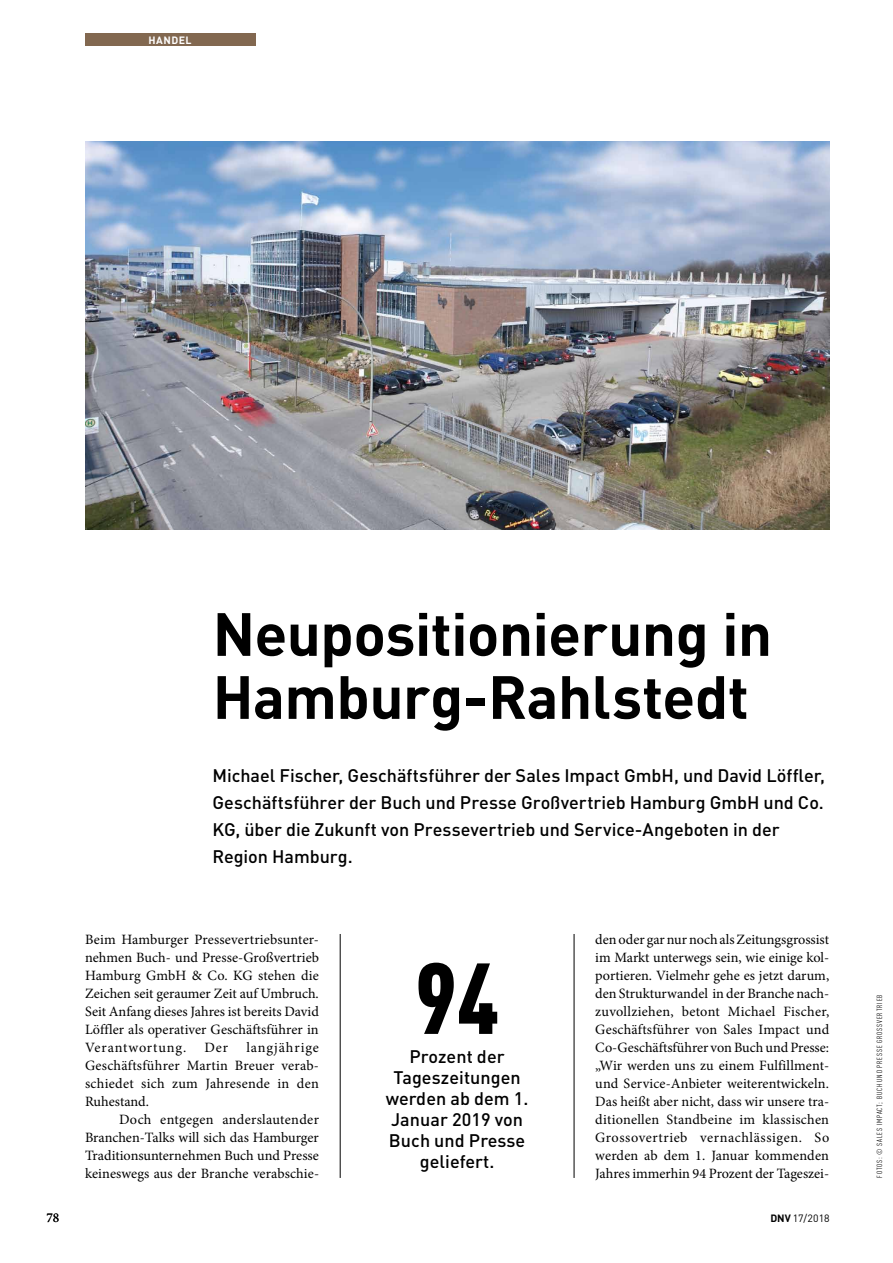
<style>
.page{position:relative;width:893px;height:1263px;background:#fff}
.page>*{position:absolute;margin:0;border:0;box-sizing:border-box;transform-origin:0 0}
.t1{font:900 condensed 99px "DIN Pro";color:#000}
.t2{font:700 60px/63px "DIN Pro";color:#000}
.t3{font:500 18px/21px "DIN Pro";color:#000}
.t4{font:14.25px/18px "Minion Pro";letter-spacing:.005em;color:#000;text-align:justify}
.t5{font:13.5px "Minion Pro";color:#000}
.t6{font:700 10.5px "DIN Pro";letter-spacing:.04em;color:#fff}
.t7{font:10.5px "DIN Pro";color:#000}
.t8{font:condensed 7.5px "DIN Pro";letter-spacing:.115em;color:#000}
.s1{font-weight:700}
</style>
<div class="page">
<img style="left:85px;top:142px;width:744px;height:388px">
<hr style="left:340px;top:934px;width:1px;height:244px;background:#000">
<hr style="left:574px;top:934px;width:1px;height:244px;background:#000">
<div style="left:85px;top:34px;width:170px;height:12px;background:#826850"></div>
<p class="t6" style="left:137px;top:31px;width:51px">Titelthe</p>
<p class="t6" style="left:148px;top:31px;width:56px">Handelma</p>
<h2 class="t2" style="left:213px;top:595px;width:561px">Neupositionierung in<br>Hamburg-Rahlstedt</h2>
<p class="t3" style="left:213px;top:761px;width:614px;line-height:27px">Michael Fischer, Geschäftsführer der Sales Impact GmbH, und David Löffler, Geschäftsführer der Buch und Presse Großvertrieb Hamburg GmbH und Co.<br>KG, über die Zukunft von Pressevertrieb und Service-Angeboten in der Region Hamburg.</p>
<p class="t4" style="left:85px;top:930px;width:235px">Beim Hamburger Pressevertriebsunter&shy;nehmen Buch- und Presse-Großvertrieb Hamburg GmbH &amp; Co. KG stehen die Zeichen seit geraumer Zeit auf Umbruch.<br>Seit Anfang dieses Jahres ist bereits David Löffler als operativer Geschäftsführer in Verantwortung.</p>
<p class="t4" style="left:85px;top:1038px;width:235px;text-indent:161px">langjährige Geschäftsführer Martin Breuer verab&shy;schiedet sich zum Jahresende in den Ruhestand.</p>
<p class="t4" style="left:85px;top:1110px;width:236px;text-indent:34px">Doch entgegen anderslautender Branchen-Talks will sich das Hamburger Traditionsunternehmen Buch und Presse keineswegs aus der Branche verabschie-</p>
<p class="t4" style="left:204px;top:1038px;width:25px">Der</p>
<h1 class="t1" style="left:415px;top:922px;width:85px">94</h1>
<p class="t3" style="left:386px;top:1046px;width:144px;text-align:center">Prozent der<br>Tageszeitungen werden ab dem 1.<br>Januar 2019 von<br>Buch und Presse geliefert.</p>
<p class="t4" style="left:595px;top:930px;width:235px">den oder gar nur noch als Zeitungsgrossist im Markt unterwegs sein, wie einige kol&shy;portieren. Vielmehr gehe es jetzt darum, den Strukturwandel in der Branche nach&shy;zuvollziehen, betont Michael Fischer, Geschäftsführer von Sales Impact und Co-Geschäftsführer von Buch und Presse: „Wir werden uns zu einem Fulfillment&shy;und Service-Anbieter weiterentwickeln.<br>Das heißt aber nicht, dass wir unsere tra&shy;ditionellen Standbeine im klassischen Grossovertrieb vernachlässigen. So werden ab dem 1. Januar kommenden Jahres immerhin 94 Prozent der Tageszei-</p>
<p class="t5" style="left:46px;top:1209px;width:14px">78</p>
<p class="t7" style="left:770px;top:1211px;width:61px"><span class="s1">dnv</span> 17/2018</p>
<p class="t8" style="left:874px;top:1178px;width:184px;rotate:-90deg">Fotos: © Sales impact; Buch und P resse groSSvertrieb</p>
</div>
